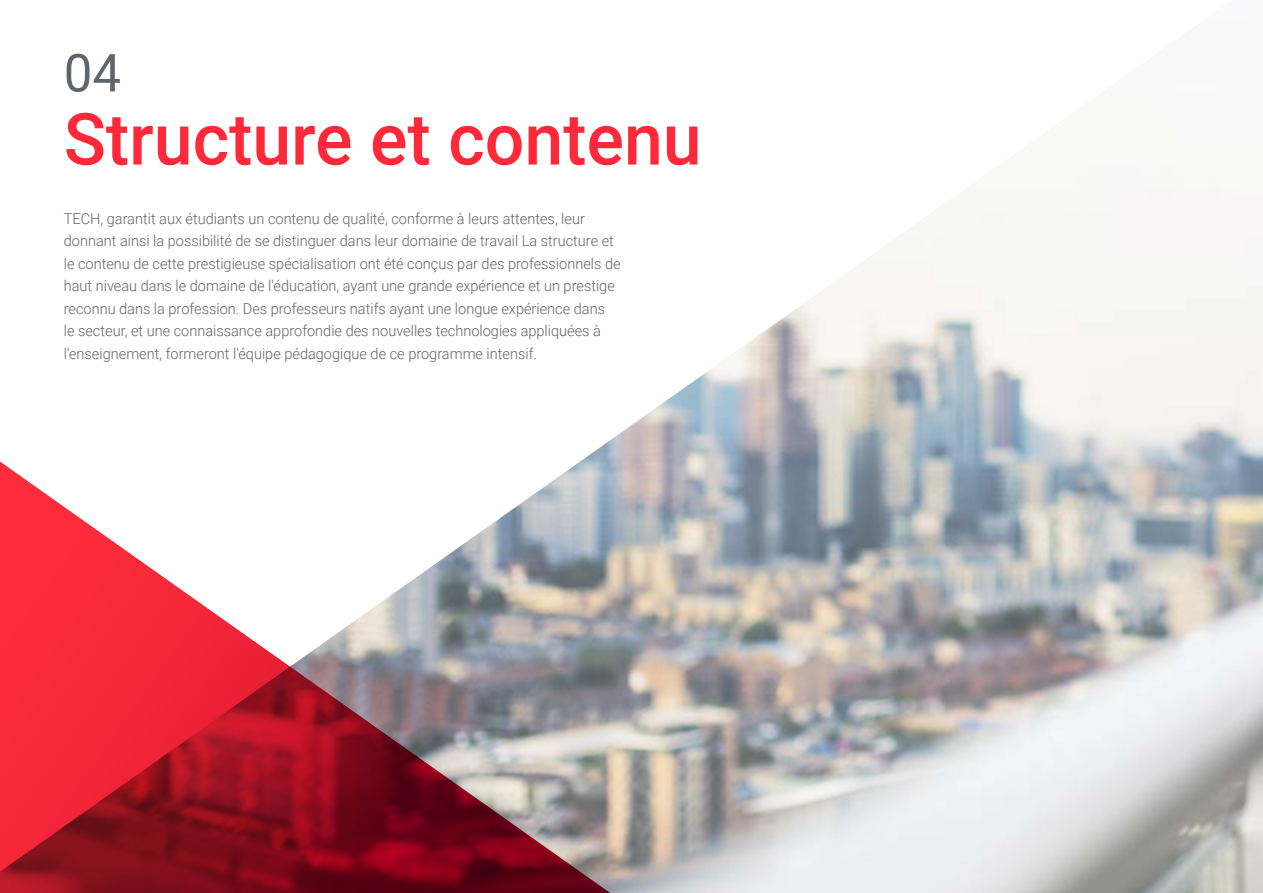
<style>
.page{position:relative;width:1263px;height:893px;background:#fff}
.page>*{position:absolute;margin:0;border:0;box-sizing:border-box;transform-origin:0 0}
.t1{font:500 72px "Roboto";color:#ff293a}
.t2{font:52.5px "Roboto";color:#61646a}
.t3{font:300 15px/22.5px "Roboto";color:#61646a}
</style>
<div class="page">
<img style="left:602px;top:24px;width:661px;height:869px">
<svg style="left:0;top:446px;width:640px;height:447px"></svg>
<h2 class="t2" style="left:64px;top:36px;width:59px">04</h2>
<h1 class="t1" style="left:64px;top:89px;width:639px">Structure et contenu</h1>
<p class="t3" style="left:64px;top:207px;width:558px">TECH, garantit aux étudiants un contenu de qualité, conforme à leurs attentes, leur donnant ainsi la possibilité de se distinguer dans leur domaine de travail La structure et le contenu de cette prestigieuse spécialisation ont été conçus par des professionnels de haut niveau dans le domaine de l'éducation, ayant une grande expérience et un prestige reconnu dans la profession. Des professeurs natifs ayant une longue expérience dans<br>le secteur, et une connaissance approfondie des nouvelles technologies appliquées à l'enseignement, formeront l'équipe pédagogique de ce programme intensif.</p>
</div>
